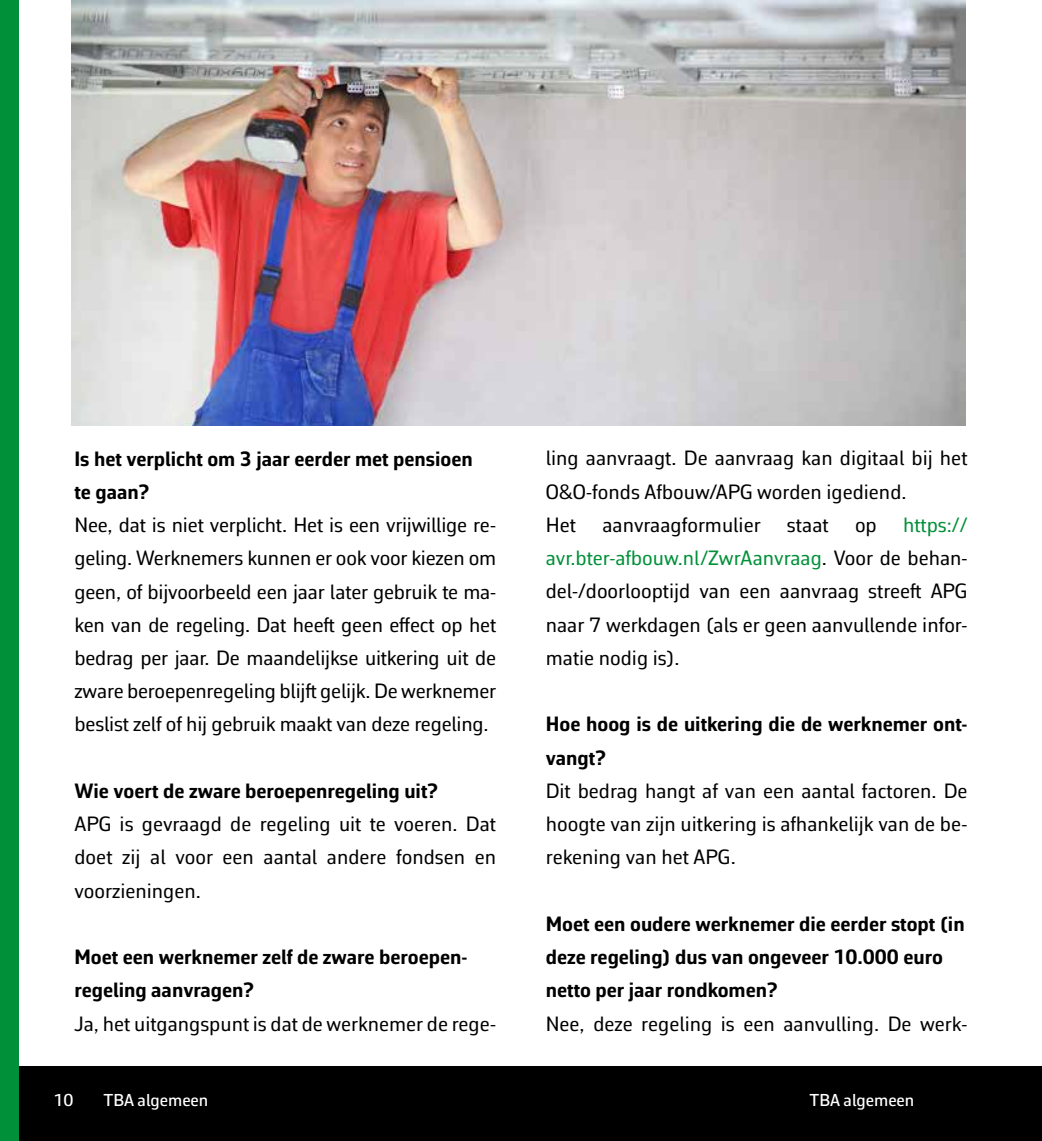
<style>
.page{position:relative;width:1042px;height:1141px;background:#fff}
.page>*{position:absolute;margin:0;border:0;box-sizing:border-box;transform-origin:0 0}
.t1{font:21px/33.2px "Corbeau Pro";color:#000;text-align:justify}
.t2{font:700 21px/33.2px "Corbeau Pro";color:#000}
.t3{font:500 17.5px "Corbeau Pro";color:#fff}
.s1{color:#009039}
</style>
<div class="page">
<div style="left:0;top:1067px;width:1042px;height:74px;background:#000"></div>
<div style="left:0;top:0;width:19px;height:1141px;background:#009039"></div>
<img style="left:72px;top:0;width:893px;height:425px">
<p class="t2" style="left:74px;top:441px;width:400px">Is het verplicht om 3 jaar eerder met pensioen te gaan?</p>
<p class="t1" style="left:74px;top:508px;width:423px">Nee, dat is niet verplicht. Het is een vrijwillige re&shy;geling. Werknemers kunnen er ook voor kiezen om geen, of bijvoorbeeld een jaar later gebruik te ma&shy;ken van de regeling. Dat heeft geen effect op het bedrag per jaar. De maandelijkse uitkering uit de zware beroepenregeling blijft gelijk. De werknemer beslist zelf of hij gebruik maakt van deze regeling.</p>
<p class="t2" style="left:74px;top:774px;width:365px">Wie voert de zware beroepenregeling uit?</p>
<p class="t1" style="left:74px;top:807px;width:423px">APG is gevraagd de regeling uit te voeren. Dat doet zij al voor een aantal andere fondsen en voorzieningen.</p>
<p class="t2" style="left:74px;top:940px;width:394px">Moet een werknemer zelf de zware beroepen&shy;regeling aanvragen?</p>
<p class="t1" style="left:74px;top:1007px;width:423px">Ja, het uitgangspunt is dat de werknemer de rege-</p>
<p class="t3" style="left:53px;top:1088px;width:22px">10</p>
<p class="t3" style="left:104px;top:1088px;width:106px">TBA algemeen</p>
<p class="t1" style="left:546px;top:441px;width:423px;text-align:left">ling aanvraagt. De aanvraag kan digitaal bij het<br>O&amp;O-fonds Afbouw/APG worden igediend.<br>Het</p>
<p class="t1" style="left:602px;top:508px;width:160px">aanvraagformulier</p>
<p class="t1" style="left:787px;top:508px;width:43px">staat</p>
<p class="t1" style="left:855px;top:508px;width:23px">op</p>
<p class="t1" style="left:546px;top:508px;width:423px;text-indent:357px"><span class="s1">https:// avr.bter-afbouw.nl/ZwrAanvraag</span>. Voor de behan&shy;del-/doorlooptijd van een aanvraag streeft APG naar 7 werkdagen (als er geen aanvullende infor&shy;matie nodig is).</p>
<p class="t2" style="left:546px;top:707px;width:423px">Hoe hoog is de uitkering die de werknemer ont&shy;vangt?</p>
<p class="t1" style="left:546px;top:774px;width:423px">Dit bedrag hangt af van een aantal factoren. De hoogte van zijn uitkering is afhankelijk van de be&shy;rekening van het APG.</p>
<p class="t2" style="left:546px;top:907px;width:420px">Moet een oudere werknemer die eerder stopt (in deze regeling) dus van ongeveer 10.000 euro netto per jaar rondkomen?</p>
<p class="t1" style="left:546px;top:1007px;width:423px">Nee, deze regeling is een aanvulling. De werk-</p>
<p class="t3" style="left:809px;top:1088px;width:106px">TBA algemeen</p>
</div>
